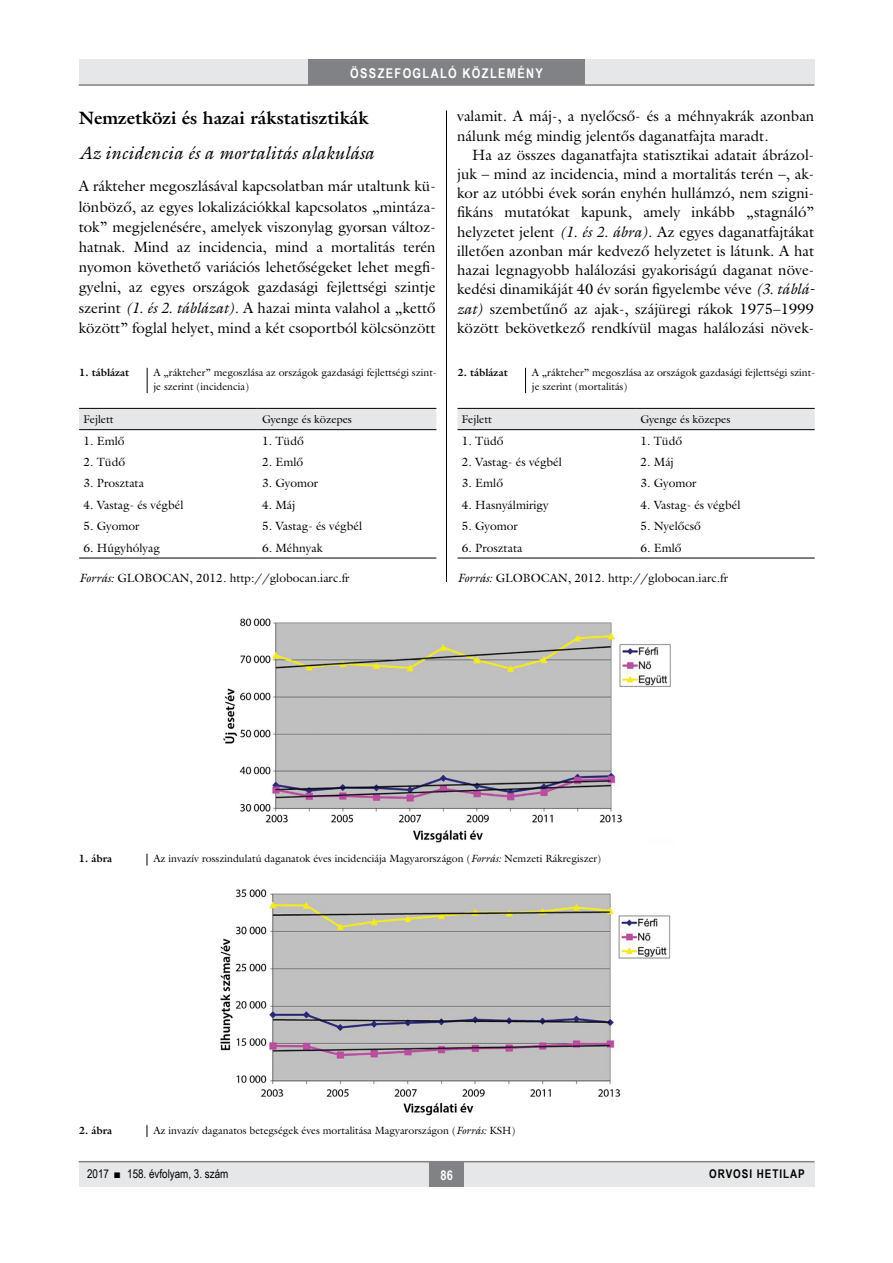
<style>
.page{position:relative;width:893px;height:1263px;background:#fff}
.page>*{position:absolute;margin:0;border:0;box-sizing:border-box;transform-origin:0 0}
.alcimkurziv{font:italic 18px "Galliard Reg";color:#000}
.alcimbold{font:700 18px "Galliard Reg";color:#000}
.Body_tompa{font:15px/20.2px "Galliard Reg";color:#000;text-align:justify}
.Body_Text{font:15px/19.2px "Galliard Reg";color:#000;text-align:justify}
.rovatcim_jo{font:700 13.5px "Arial Narrow";letter-spacing:.1em;color:#fff}
.oldalszam{font:700 13.5px "Arial Narrow";color:#fff}
.tabla{font:12px "Galliard Reg";color:#000}
.tompa_8_10{font:12px "Galliard Reg";color:#000}
.pagina{font:12px "Arial Narrow";color:#000}
.pagina-2{font:700 12px "Arial Narrow";letter-spacing:.08em;color:#000}
.tablafej{font:11.25px "Galliard Reg";color:#000}
.kepalairas2{font:10.5px/13.5px "Galliard Reg";color:#000}
.kepalairas1{font:700 10.5px "Galliard Reg";color:#000}
.s1{font-style:italic}
</style>
<div class="page">
<div style="left:79px;top:1161px;width:735px;height:25px;background:#e6e7e8"></div>
<hr style="left:79px;top:1161px;width:735px;height:1px;background:#808285">
<div style="left:430px;top:1161px;width:34px;height:25px;background:#808285"></div>
<div style="left:79px;top:60px;width:735px;height:25px;background:#e6e7e8"></div>
<div style="left:308px;top:60px;width:277px;height:25px;background:#808285"></div>
<hr style="left:79px;top:84px;width:735px;height:2px;background:#808285">
<hr style="left:446px;top:111px;width:1px;height:1026px;background:#000">
<img style="left:223px;top:617px;width:448px;height:227px">
<svg style="left:147px;top:368px;width:1px;height:25px"></svg>
<div style="left:79px;top:409px;width:357px;height:20px;background:#e6e7e8"></div>
<hr style="left:79px;top:408px;width:179px;height:1px;background:#000">
<hr style="left:258px;top:408px;width:178px;height:1px;background:#000">
<hr style="left:79px;top:429px;width:179px;height:1px;background:#000">
<hr style="left:258px;top:429px;width:178px;height:1px;background:#000">
<hr style="left:79px;top:558px;width:179px;height:1px;background:#000">
<hr style="left:258px;top:558px;width:178px;height:1px;background:#000">
<svg style="left:525px;top:368px;width:1px;height:25px"></svg>
<div style="left:457px;top:409px;width:358px;height:20px;background:#e6e7e8"></div>
<hr style="left:457px;top:408px;width:179px;height:1px;background:#000">
<hr style="left:636px;top:408px;width:179px;height:1px;background:#000">
<hr style="left:457px;top:429px;width:179px;height:1px;background:#000">
<hr style="left:636px;top:429px;width:179px;height:1px;background:#000">
<hr style="left:457px;top:558px;width:179px;height:1px;background:#000">
<hr style="left:636px;top:558px;width:179px;height:1px;background:#000">
<img style="left:220px;top:889px;width:451px;height:226px">
<div style="left:79px;top:854px;width:736px;height:30px;background:#fff"></div>
<div style="left:79px;top:1125px;width:736px;height:18px;background:#fff"></div>
<svg style="left:147px;top:1125px;width:1px;height:12px"></svg>
<p class="rovatcim_jo" style="left:350px;top:63px;width:194px">ÖSSZEFOGLALÓ KÖZLEMÉNY</p>
<p class="alcimbold" style="left:79px;top:106px;width:291px">Nemzetközi és hazai rákstatisztikák</p>
<p class="alcimkurziv" style="left:79px;top:142px;width:297px">Az incidencia és a mortalitás alakulása</p>
<p class="Body_tompa" style="left:79px;top:176px;width:359px">A rákteher megoszlásával kapcsolatban már utaltunk kü&shy;lönböző, az egyes lokalizációkkal kapcsolatos „mintáza&shy;tok” megjelenésére, amelyek viszonylag gyorsan változ&shy;hatnak. Mind az incidencia, mind a mortalitás terén nyomon követhető variációs lehetőségeket lehet megfi&shy;gyelni, az egyes országok gazdasági fejlettségi szintje szerint <span class="s1">(1. és 2. táblázat)</span>. A hazai minta valahol a „kettő között” foglal helyet, mind a két csoportból kölcsönzött</p>
<p class="Body_tompa" style="left:457px;top:106px;width:359px;line-height:19.2px">valamit. A máj-, a nyelőcső- és a méhnyakrák azonban nálunk még mindig jelentős daganatfajta maradt.</p>
<p class="Body_Text" style="left:457px;top:145px;width:359px;text-indent:15px">Ha az összes daganatfajta statisztikai adatait ábrázol&shy;juk – mind az incidencia, mind a mortalitás terén –, ak&shy;kor az utóbbi évek során enyhén hullámzó, nem szigni&shy;fikáns mutatókat kapunk, amely inkább „stagnáló” helyzetet jelent <span class="s1">(1. és 2. ábra)</span>. Az egyes daganatfajtákat illetően azonban már kedvező helyzetet is látunk. A hat hazai legnagyobb halálozási gyakoriságú daganat növe&shy;kedési dinamikáját 40 év során figyelembe véve <span class="s1">(3. táblá&shy;zat)</span> szembetűnő az ajak-, szájüregi rákok 1975–1999 között bekövetkező rendkívül magas halálozási növek-</p>
<p class="kepalairas1" style="left:79px;top:366px;width:52px">1. táblázat</p>
<p class="kepalairas2" style="left:154px;top:366px;width:285px">A „rákteher” megoszlása az országok gazdasági fejlettségi szint&shy;je szerint (incidencia)</p>
<p class="tablafej" style="left:83px;top:412px;width:32px">Fejlett</p>
<p class="tablafej" style="left:262px;top:412px;width:91px">Gyenge és közepes</p>
<p class="tabla" style="left:83px;top:433px;width:43px">1. Emlő</p>
<p class="tabla" style="left:262px;top:433px;width:43px">1. Tüdő</p>
<p class="tabla" style="left:83px;top:454px;width:43px">2. Tüdő</p>
<p class="tabla" style="left:262px;top:454px;width:43px">2. Emlő</p>
<p class="tabla" style="left:83px;top:476px;width:62px">3. Prosztata</p>
<p class="tabla" style="left:262px;top:476px;width:58px">3. Gyomor</p>
<p class="tabla" style="left:83px;top:497px;width:102px">4. Vastag- és végbél</p>
<p class="tabla" style="left:262px;top:497px;width:35px">4. Máj</p>
<p class="tabla" style="left:83px;top:519px;width:58px">5. Gyomor</p>
<p class="tabla" style="left:262px;top:519px;width:102px">5. Vastag- és végbél</p>
<p class="tabla" style="left:83px;top:540px;width:78px">6. Húgyhólyag</p>
<p class="tabla" style="left:262px;top:540px;width:62px">6. Méhnyak</p>
<p class="tompa_8_10" style="left:79px;top:571px;width:272px"><span class="s1">Forrás:</span> GLOBOCAN, 2012. http://globocan.iarc.fr</p>
<p class="kepalairas1" style="left:457px;top:366px;width:52px">2. táblázat</p>
<p class="kepalairas2" style="left:532px;top:366px;width:285px">A „rákteher” megoszlása az országok gazdasági fejlettségi szint&shy;je szerint (mortalitás)</p>
<p class="tablafej" style="left:462px;top:412px;width:32px">Fejlett</p>
<p class="tablafej" style="left:640px;top:412px;width:91px">Gyenge és közepes</p>
<p class="tabla" style="left:462px;top:433px;width:43px">1. Tüdő</p>
<p class="tabla" style="left:640px;top:433px;width:43px">1. Tüdő</p>
<p class="tabla" style="left:462px;top:454px;width:102px">2. Vastag- és végbél</p>
<p class="tabla" style="left:640px;top:454px;width:35px">2. Máj</p>
<p class="tabla" style="left:462px;top:476px;width:43px">3. Emlő</p>
<p class="tabla" style="left:640px;top:476px;width:58px">3. Gyomor</p>
<p class="tabla" style="left:462px;top:497px;width:88px">4. Hasnyálmirigy</p>
<p class="tabla" style="left:640px;top:497px;width:102px">4. Vastag- és végbél</p>
<p class="tabla" style="left:462px;top:519px;width:58px">5. Gyomor</p>
<p class="tabla" style="left:640px;top:519px;width:62px">5. Nyelőcső</p>
<p class="tabla" style="left:462px;top:540px;width:62px">6. Prosztata</p>
<p class="tabla" style="left:640px;top:540px;width:43px">6. Emlő</p>
<p class="tompa_8_10" style="left:457px;top:571px;width:272px"><span class="s1">Forrás:</span> GLOBOCAN, 2012. http://globocan.iarc.fr</p>
<p class="kepalairas1" style="left:79px;top:852px;width:35px">1. ábra</p>
<p class="kepalairas2" style="left:153px;top:852px;width:449px">Az invazív rosszindulatú daganatok éves incidenciája Magyarországon (<span class="s1">Forrás:</span> Nemzeti Rákregiszer)</p>
<p class="kepalairas1" style="left:79px;top:1123px;width:35px">2. ábra</p>
<p class="kepalairas2" style="left:153px;top:1123px;width:364px">Az invazív daganatos betegségek éves mortalitása Magyarországon (<span class="s1">Forrás:</span> KSH)</p>
<p class="pagina" style="left:87px;top:1165px;width:143px">2017 ■ 158. évfolyam, 3. szám</p>
<p class="oldalszam" style="left:441px;top:1165px;width:14px">86</p>
<p class="pagina-2" style="left:709px;top:1165px;width:97px">ORVOSI HETILAP</p>
</div>
